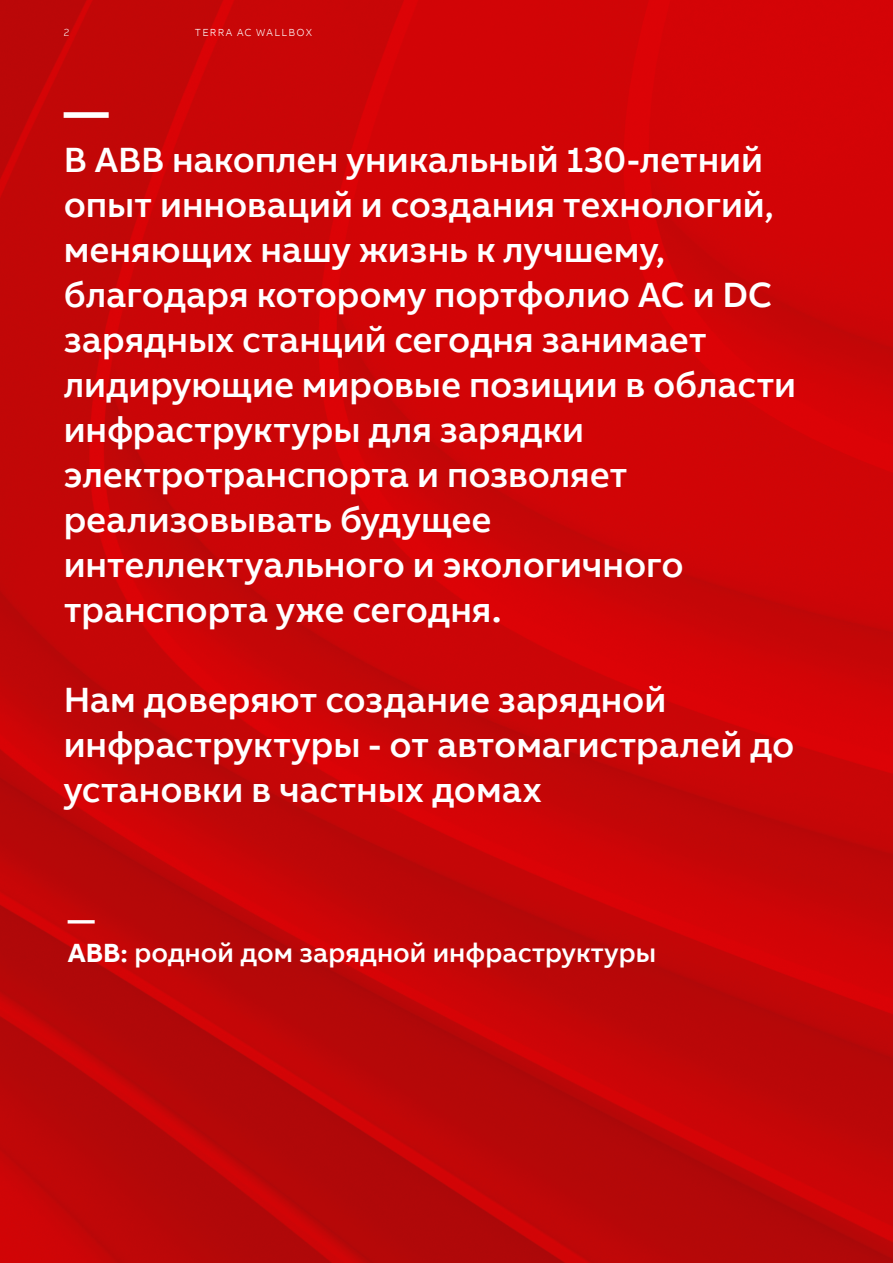
<style>
.page{position:relative;width:893px;height:1263px;background:#fff}
.page>*{position:absolute;margin:0;border:0;box-sizing:border-box;transform-origin:0 0}
.Introduction_Copy_30{font:700 45px "AB Bvoice";color:#fff}
.Introduction_Copy_30-2{font:500 36px/45px "AB Bvoice";letter-spacing:-.005em;color:#fff}
.t1{font:500 27px/32.4px "AB Bvoice";color:#fff}
.Header_Information_7{font:300 10.5px "AB Bvoice";letter-spacing:.12em;color:#fff}
.Page_Number_Left_7pt{font:300 10.5px "AB Bvoice";color:#fff}
.s1{font-weight:700}
</style>
<div class="page">
<img style="left:0;top:0;width:893px;height:1263px">
<p class="Page_Number_Left_7pt" style="left:64px;top:26px;width:7px">2</p>
<p class="Header_Information_7" style="left:195px;top:26px;width:119px">TERRA AC WALLBOX</p>
<p class="Introduction_Copy_30" style="left:64px;top:83px;width:46px">—</p>
<p class="Introduction_Copy_30-2" style="left:64px;top:137px;width:734px">В ABB накоплен уникальный 130-летний опыт инноваций и создания технологий, меняющих нашу жизнь к лучшему, благодаря которому портфолио AC и DC зарядных станций сегодня занимает лидирующие мировые позиции в области инфраструктуры для зарядки электротранспорта и позволяет реализовывать будущее интеллектуального и экологичного транспорта уже сегодня<span class="s1">.</span></p>
<p class="Introduction_Copy_30-2" style="left:64px;top:677px;width:732px">Нам доверяют создание зарядной инфраструктуры - от автомагистралей до установки в частных домах</p>
<p class="t1" style="left:68px;top:904px;width:590px"><span class="s1">—<br>ABB:</span> родной дом зарядной инфраструктуры</p>
</div>
